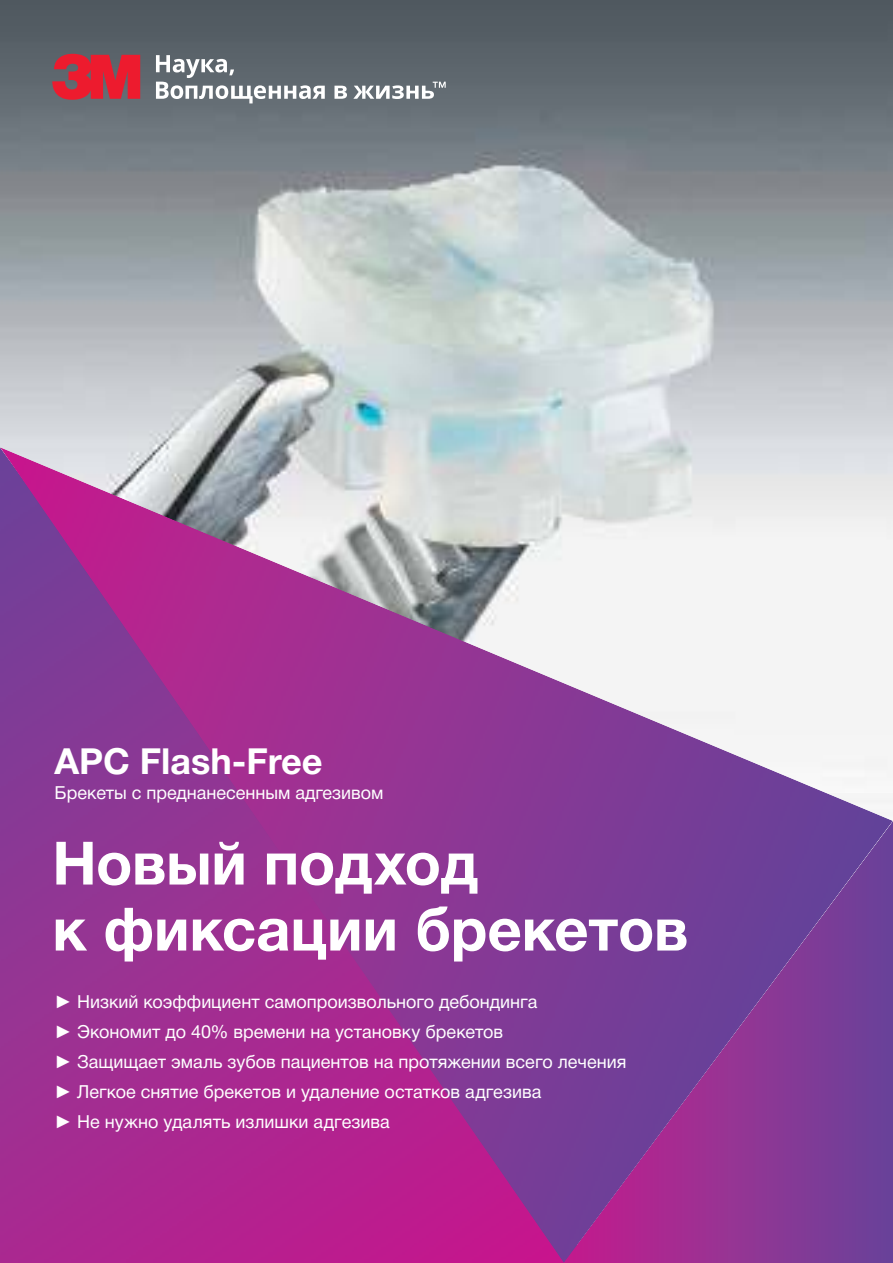
<style>
.page{position:relative;width:893px;height:1263px;background:#fff}
.page>*{position:absolute;margin:0;border:0;box-sizing:border-box;transform-origin:0 0}
.t1{font:700 60px/66px "Helvetica Neue Cyr";letter-spacing:-.005em;color:#fff}
.t2{font:700 36px "Helvetica Neue Cyr";color:#fff}
.t3{font:18px/30px "Helvetica Neue Cyr";color:#fff}
.s1{font-family:"Arial"}
</style>
<div class="page">
<img style="left:0;top:0;width:893px;height:447px">
<svg style="left:52px;top:54px;width:88px;height:46px"></svg>
<svg style="left:156px;top:55px;width:290px;height:48px"></svg>
<img style="left:0;top:447px;width:893px;height:816px">
<h2 class="t2" style="left:54px;top:741px;width:270px">APC Flash-Free</h2>
<p class="t3" style="left:54px;top:778px;width:331px">Брекеты с преднанесенным адгезивом</p>
<h1 class="t1" style="left:52px;top:831px;width:638px">Новый подход<br>к фиксации брекетов</h1>
<p class="t3" style="left:54px;top:987px;width:574px"><span class="s1">►</span> Низкий коэффициент самопроизвольного дебондинга<br><span class="s1">►</span> Экономит до 40% времени на установку брекетов<br><span class="s1">►</span> Защищает эмаль зубов пациентов на протяжении всего лечения <span class="s1">►</span> Легкое снятие брекетов и удаление остатков адгезива<br><span class="s1">►</span> Не нужно удалять излишки адгезива</p>
</div>
